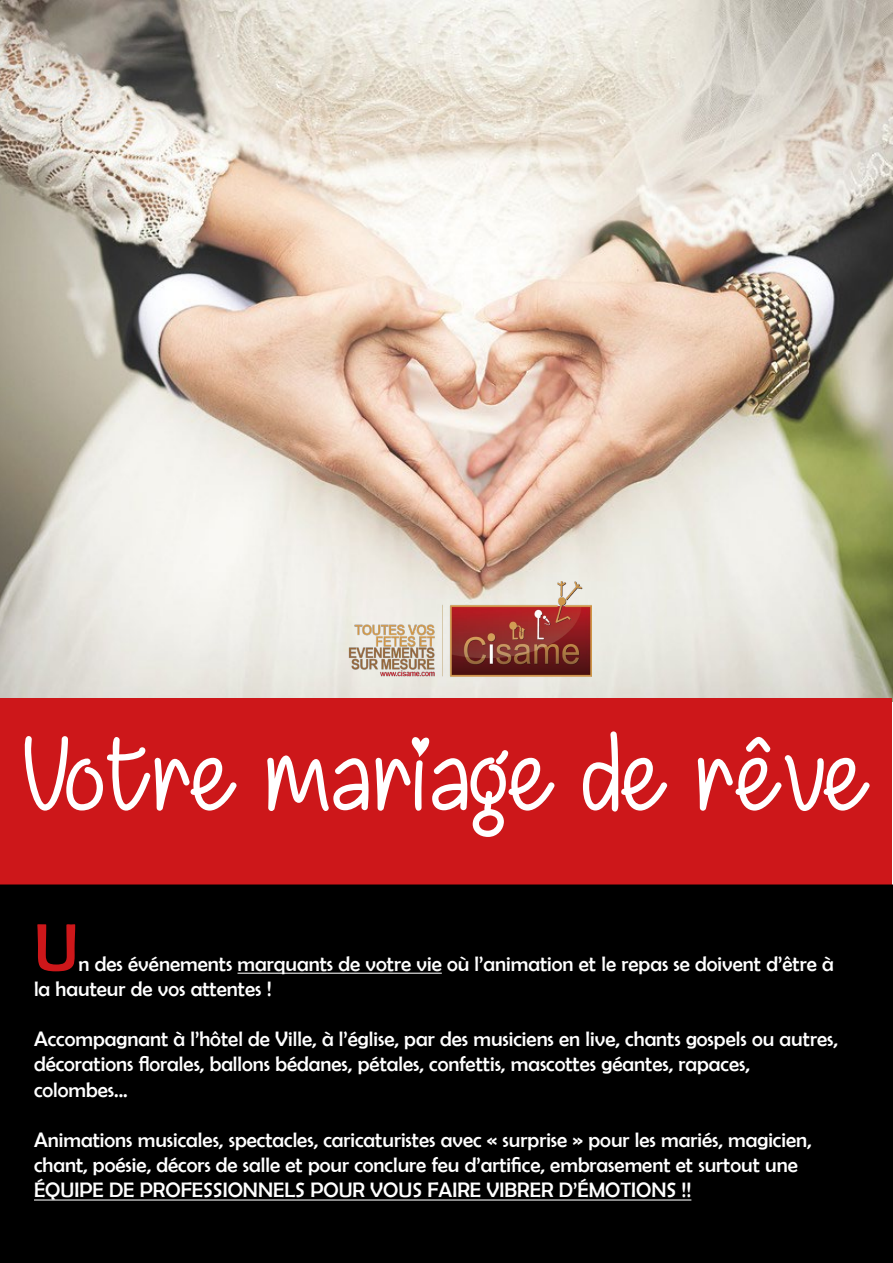
<style>
.page{position:relative;width:893px;height:1263px;background:#fff}
.page>*{position:absolute;margin:0;border:0;box-sizing:border-box;transform-origin:0 0}
.t1{font:105px "Chasing Hearts";letter-spacing:-.005em;color:#fff}
.t2{font:67.5px "Berlin Sans FB";color:#cd171a}
.t3{font:21px/25.2px "Berlin Sans FB";color:#fff}
</style>
<div class="page">
<img style="left:0;top:0;width:893px;height:702px">
<div style="left:1px;top:698px;width:891px;height:189px;background:#cd171a"></div>
<div style="left:1px;top:885px;width:891px;height:377px;background:#000"></div>
<div style="left:0;top:884px;width:893px;height:379px;border:2px solid #000"></div>
<img style="left:349px;top:581px;width:242px;height:98px">
<hr style="left:238px;top:973px;width:204px;height:1px;background:#fff">
<hr style="left:34px;top:1199px;width:657px;height:1px;background:#fff">
<h1 class="t1" style="left:22px;top:709px;width:851px">Votre mariage de rêve</h1>
<h2 class="t2" style="left:34px;top:910px;width:46px">U</h2>
<p class="t3" style="left:34px;top:951px;width:801px;text-indent:45px">n des événements marquants de votre vie où l’animation et le repas se doivent d’être à la hauteur de vos attentes !</p>
<p class="t3" style="left:34px;top:1026px;width:805px">Accompagnant à l’hôtel de Ville, à l’église, par des musiciens en live, chants gospels ou autres, décorations florales, ballons bédanes, pétales, confettis, mascottes géantes, rapaces, colombes...</p>
<p class="t3" style="left:34px;top:1127px;width:779px">Animations musicales, spectacles, caricaturistes avec « surprise » pour les mariés, magicien, chant, poésie, décors de salle et pour conclure feu d’artifice, embrasement et surtout une<br>ÉQUIPE DE PROFESSIONNELS POUR VOUS FAIRE VIBRER D’ÉMOTIONS !!</p>
</div>
